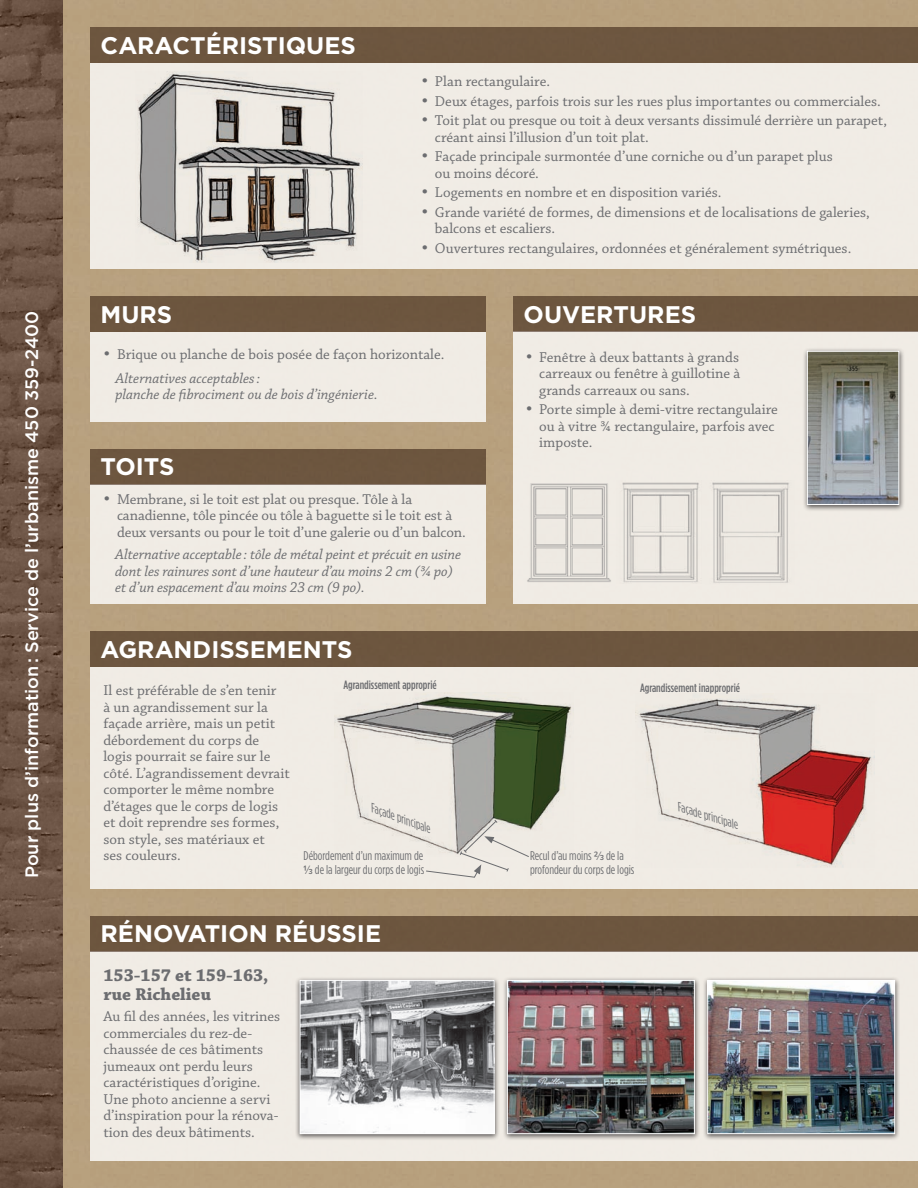
<style>
.page{position:relative;width:918px;height:1188px;background:#fff}
.page>*{position:absolute;margin:0;border:0;box-sizing:border-box;transform-origin:0 0}
.t1{font:700 24px "Gotham";color:#fff}
.t2{font:500 18px "Gotham";color:#fff}
.t3{font:700 18px/19.5px "Chaparral Pro";color:#6c6d70}
.Caractéristiques{font:15px/16.5px "Chaparral Pro";color:#6c6d70}
.Caractéristiques-2{font:italic 15px/16.5px "Chaparral Pro";color:#6c6d70}
.t4{font:12.6px/13.5px "Gotham Condensed";color:#6c6d70}
.t5{font:italic 12.6px "Gotham Condensed";color:#6c6d70}
.t6{font:500 12px "Gotham Condensed";color:#6c6d70}
.s1{font-family:"Proxima Nova Cond";font-weight:600}
</style>
<div class="page">
<div style="left:90px;top:63px;width:828px;height:206px;background:#f0ece5"></div>
<div style="left:90px;top:667px;width:828px;height:222px;background:#f0ece5"></div>
<div style="left:90px;top:485px;width:396px;height:119px;background:#f0ece5"></div>
<div style="left:513px;top:332px;width:405px;height:272px;background:#f0ece5"></div>
<div style="left:90px;top:27px;width:828px;height:36px;background:#6d563f"></div>
<div style="left:90px;top:631px;width:828px;height:36px;background:#6d563f"></div>
<div style="left:90px;top:449px;width:396px;height:36px;background:#6d563f"></div>
<div style="left:513px;top:296px;width:405px;height:36px;background:#6d563f"></div>
<img style="left:137px;top:72px;width:225px;height:190px">
<div style="left:90px;top:332px;width:396px;height:90px;background:#f0ece5"></div>
<div style="left:90px;top:296px;width:396px;height:36px;background:#6d563f"></div>
<div style="left:802px;top:347px;width:102px;height:165px;background:#231f20;opacity:.75"></div>
<img style="left:809px;top:353px;width:88px;height:150px">
<div style="left:807px;top:351px;width:92px;height:154px;border:1px solid #fff"></div>
<img style="left:527px;top:483px;width:84px;height:99px">
<img style="left:622px;top:482px;width:167px;height:101px">
<div style="left:90px;top:952px;width:828px;height:209px;background:#f0ece5"></div>
<div style="left:90px;top:916px;width:828px;height:36px;background:#6c563f"></div>
<div style="left:295px;top:976px;width:205px;height:165px;background:#231f20;opacity:.75"></div>
<img style="left:302px;top:982px;width:191px;height:150px">
<div style="left:300px;top:980px;width:195px;height:154px;border:1px solid #fff"></div>
<div style="left:502px;top:976px;width:198px;height:165px;background:#231f20;opacity:.75"></div>
<img style="left:509px;top:982px;width:184px;height:150px">
<div style="left:507px;top:980px;width:188px;height:154px;border:1px solid #fff"></div>
<div style="left:703px;top:976px;width:197px;height:165px;background:#231f20;opacity:.75"></div>
<img style="left:709px;top:982px;width:184px;height:150px">
<div style="left:707px;top:980px;width:188px;height:154px;border:1px solid #fff"></div>
<svg style="left:0;top:0;width:63px;height:1188px;background:#6b5344"></svg>
<img style="left:335px;top:693px;width:237px;height:149px">
<img style="left:637px;top:699px;width:237px;height:168px">
<svg style="left:425px;top:819px;width:105px;height:59px"></svg>
<p class="t2" style="left:21px;top:878px;width:569px;rotate:-90deg">Pour plus d’information: Service de l’urbanisme 450 359-2400</p>
<p class="t1" style="left:101px;top:31px;width:257px">CARACTÉRISTIQUES</p>
<p class="Caractéristiques" style="left:421px;top:74px;width:130px">• Plan rectangulaire.</p>
<p class="Caractéristiques" style="left:421px;top:93px;width:461px">• Deux étages, parfois trois sur les rues plus importantes ou commerciales.</p>
<p class="Caractéristiques" style="left:435px;top:113px;width:454px;text-indent:-14px">• Toit plat ou presque ou toit à deux versants dissimulé derrière un parapet, créant ainsi l’illusion d’un toit plat.</p>
<p class="Caractéristiques" style="left:435px;top:149px;width:399px;text-indent:-13px">• Façade principale surmontée d’une corniche ou d’un parapet plus ou moins décoré.</p>
<p class="Caractéristiques" style="left:421px;top:185px;width:302px">• Logements en nombre et en disposition variés.</p>
<p class="Caractéristiques" style="left:435px;top:204px;width:436px;text-indent:-14px">• Grande variété de formes, de dimensions et de localisations de galeries, balcons et escaliers.</p>
<p class="Caractéristiques" style="left:421px;top:240px;width:431px">• Ouvertures rectangulaires, ordonnées et généralement symétriques.</p>
<p class="t1" style="left:101px;top:300px;width:73px">MURS</p>
<p class="Caractéristiques" style="left:104px;top:346px;width:342px">• Brique ou planche de bois posée de façon horizontale.</p>
<p class="Caractéristiques-2" style="left:115px;top:370px;width:264px">Alternatives acceptables:<br>planche de fibrociment ou de bois d’ingénierie.</p>
<p class="t1" style="left:101px;top:453px;width:75px">TOITS</p>
<p class="Caractéristiques" style="left:117px;top:491px;width:350px;text-indent:-14px">• Membrane, si le toit est plat ou presque. Tôle à la canadienne, tôle pincée ou tôle à baguette si le toit est à deux versants ou pour le toit d’une galerie ou d’un balcon.</p>
<p class="Caractéristiques-2" style="left:115px;top:547px;width:348px">Alternative acceptable : tôle de métal peint et précuit en usine dont les rainures sont d’une hauteur d’au moins 2 cm (¾ po) et d’un espacement d’au moins 23 cm (9 po).</p>
<p class="t1" style="left:101px;top:635px;width:253px">AGRANDISSEMENTS</p>
<p class="t1" style="left:524px;top:300px;width:174px">OUVERTURES</p>
<p class="Caractéristiques" style="left:539px;top:349px;width:203px;text-align:justify;text-indent:-14px">• Fenêtre à deux battants à grands carreaux ou fenêtre à guillotine à grands carreaux ou sans.</p>
<p class="Caractéristiques" style="left:539px;top:402px;width:240px;text-indent:-14px">• Porte simple à demi-vitre rectangulaire ou à vitre ¾ rectangulaire, parfois avec imposte.</p>
<p class="Caractéristiques" style="left:104px;top:683px;width:188px">Il est préférable de s’en tenir<br>à un agrandissement sur la façade arrière, mais un petit débordement du corps de logis pourrait se faire sur le côté. L’agrandissement devrait comporter le même nombre d’étages que le corps de logis et doit reprendre ses formes, son style, ses matériaux et<br>ses couleurs.</p>
<p class="t6" style="left:343px;top:678px;width:95px">Agrandissement approprié</p>
<p class="t6" style="left:640px;top:681px;width:101px">Agrandissement inapproprié</p>
<p class="t5" style="left:375px;top:802px;width:65px;rotate:20deg">Façade principale</p>
<p class="t5" style="left:681px;top:800px;width:65px;rotate:17deg">Façade principale</p>
<p class="t4" style="left:304px;top:849px;width:122px">Débordement d’un maximum de<br><span class="s1">1/3</span> de la largeur du corps de logis</p>
<p class="t4" style="left:530px;top:849px;width:106px">Recul d’au moins <span class="s1">2/3</span> de la profondeur du corps de logis</p>
<p class="t1" style="left:101px;top:920px;width:282px">RÉNOVATION RÉUSSIE</p>
<p class="t3" style="left:104px;top:966px;width:167px">153-157 et 159-163, rue Richelieu</p>
<p class="Caractéristiques" style="left:104px;top:1009px;width:178px">Au fil des années, les vitrines commerciales du rez-de&shy;chaussée de ces bâtiments jumeaux ont perdu leurs caractéristiques d’origine.<br>Une photo ancienne a servi d’inspiration pour la rénova&shy;tion des deux bâtiments.</p>
</div>
